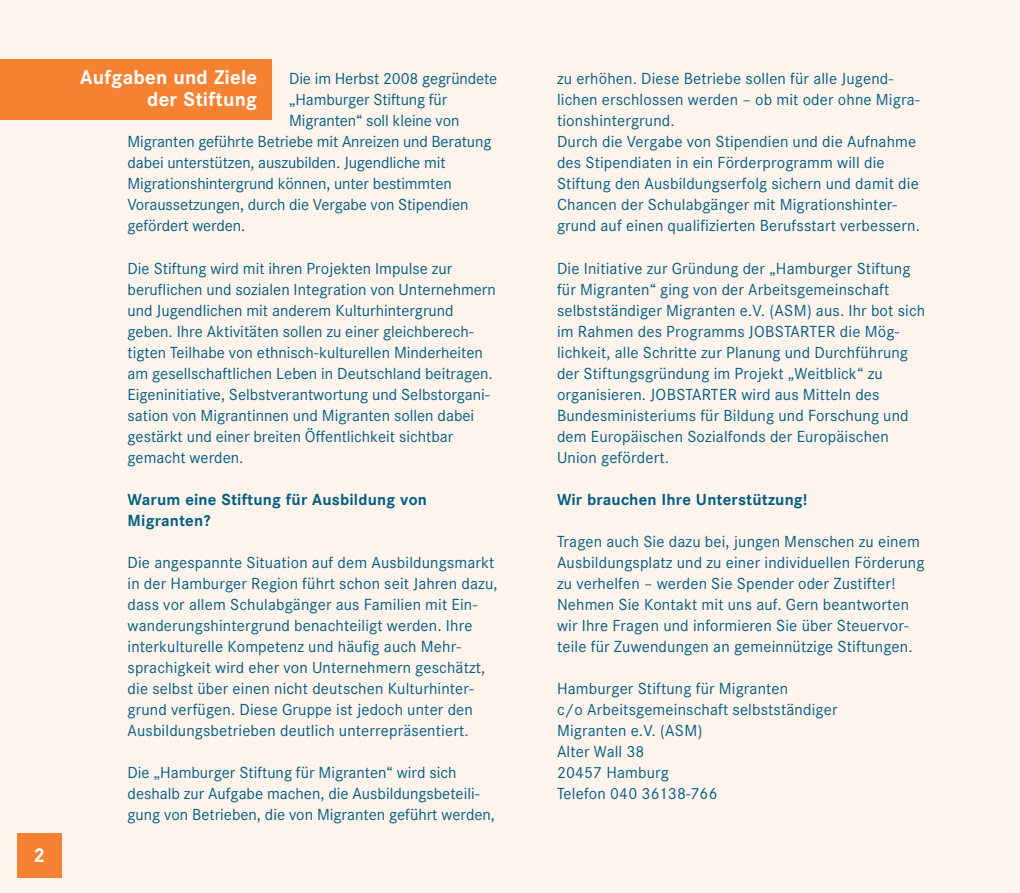
<style>
.page{position:relative;width:1020px;height:893px;background:#fff}
.page>*{position:absolute;margin:0;border:0;box-sizing:border-box;transform-origin:0 0}
.t1{font:700 19.5px/22.5px "Corporate SBQ";letter-spacing:.01em;color:#fff;text-align:right}
.t2{font:15.75px/21px "Corporate SBQ";letter-spacing:.01em;color:#005e85}
.t3{font:15.75px "Corporate SBQ";letter-spacing:-.01em;color:#005e85}
.t4{font:700 15.75px/21px "Corporate SBQ";letter-spacing:.01em;color:#005e85}
</style>
<div class="page">
<div style="left:0;top:0;width:1020px;height:892px;background:#fff4ec"></div>
<div style="left:0;top:60px;width:272px;height:60px;background:#f58232"></div>
<div style="left:17px;top:833px;width:44px;height:44px;background:#f58232"></div>
<p class="t1" style="left:33px;top:845px;width:13px">2</p>
<p class="t1" style="left:80px;top:67px;width:178px">Aufgaben und Ziele der Stiftung</p>
<p class="t3" style="left:289px;top:73px;width:210px">Die im Herbst 2008 gegründete</p>
<p class="t3" style="left:289px;top:94px;width:160px">„Hamburger Stiftung für</p>
<p class="t3" style="left:289px;top:115px;width:172px">Migranten“ soll kleine von</p>
<p class="t3" style="left:128px;top:136px;width:365px">Migranten geführte Betriebe mit Anreizen und Beratung</p>
<p class="t3" style="left:128px;top:157px;width:320px">dabei unterstützen, auszubilden. Jugendliche mit</p>
<p class="t3" style="left:128px;top:178px;width:326px">Migrationshintergrund können, unter bestimmten</p>
<p class="t3" style="left:128px;top:199px;width:342px">Voraussetzungen, durch die Vergabe von Stipendien</p>
<p class="t3" style="left:128px;top:220px;width:119px">gefördert werden.</p>
<p class="t2" style="left:128px;top:259px;width:370px">Die Stiftung wird mit ihren Projekten Impulse zur beruflichen und sozialen Integration von Unternehmern und Jugendlichen mit anderem Kulturhintergrund geben. Ihre Aktivitäten sollen zu einer gleichberech&shy;tigten Teilhabe von ethnisch-kulturellen Minderheiten am gesellschaftlichen Leben in Deutschland beitragen.<br>Eigeninitiative, Selbstverantwortung und Selbstorgani&shy;sation von Migrantinnen und Migranten sollen dabei gestärkt und einer breiten Öffentlichkeit sichtbar gemacht werden.</p>
<p class="t4" style="left:128px;top:490px;width:301px">Warum eine Stiftung für Ausbildung von<br>Migranten?</p>
<p class="t2" style="left:128px;top:553px;width:371px">Die angespannte Situation auf dem Ausbildungsmarkt in der Hamburger Region führt schon seit Jahren dazu, dass vor allem Schulabgänger aus Familien mit Ein&shy;wanderungshintergrund benachteiligt werden. Ihre interkulturelle Kompetenz und häufig auch Mehr&shy;sprachigkeit wird eher von Unternehmern geschätzt, die selbst über einen nicht deutschen Kulturhinter&shy;grund verfügen. Diese Gruppe ist jedoch unter den Ausbildungsbetrieben deutlich unterrepräsentiert.</p>
<p class="t2" style="left:128px;top:763px;width:369px">Die „Hamburger Stiftung für Migranten“ wird sich deshalb zur Aufgabe machen, die Ausbildungsbeteili&shy;gung von Betrieben, die von Migranten geführt werden,</p>
<p class="t2" style="left:557px;top:70px;width:365px">zu erhöhen. Diese Betriebe sollen für alle Jugend&shy;lichen erschlossen werden – ob mit oder ohne Migra&shy;tionshintergrund.<br>Durch die Vergabe von Stipendien und die Aufnahme des Stipendiaten in ein Förderprogramm will die Stiftung den Ausbildungserfolg sichern und damit die Chancen der Schulabgänger mit Migrationshinter&shy;grund auf einen qualifizierten Berufsstart verbessern.</p>
<p class="t2" style="left:557px;top:259px;width:370px">Die Initiative zur Gründung der „Hamburger Stiftung für Migranten“ ging von der Arbeitsgemeinschaft selbstständiger Migranten e.V. (ASM) aus. Ihr bot sich im Rahmen des Programms JOBSTARTER die Mög&shy;lichkeit, alle Schritte zur Planung und Durchführung der Stiftungsgründung im Projekt „Weitblick“ zu organisieren. JOBSTARTER wird aus Mitteln des Bundesministeriums für Bildung und Forschung und dem Europäischen Sozialfonds der Europäischen Union gefördert.</p>
<p class="t4" style="left:557px;top:490px;width:252px">Wir brauchen Ihre Unterstützung!</p>
<p class="t2" style="left:557px;top:532px;width:369px">Tragen auch Sie dazu bei, jungen Menschen zu einem Ausbildungsplatz und zu einer individuellen Förderung zu verhelfen – werden Sie Spender oder Zustifter!<br>Nehmen Sie Kontakt mit uns auf. Gern beantworten wir Ihre Fragen und informieren Sie über Steuervor&shy;teile für Zuwendungen an gemeinnützige Stiftungen.</p>
<p class="t2" style="left:557px;top:679px;width:282px">Hamburger Stiftung für Migranten<br>c/o Arbeitsgemeinschaft selbstständiger<br>Migranten e.V. (ASM)<br>Alter Wall 38<br>20457 Hamburg<br>Telefon 040 36138-766</p>
</div>
